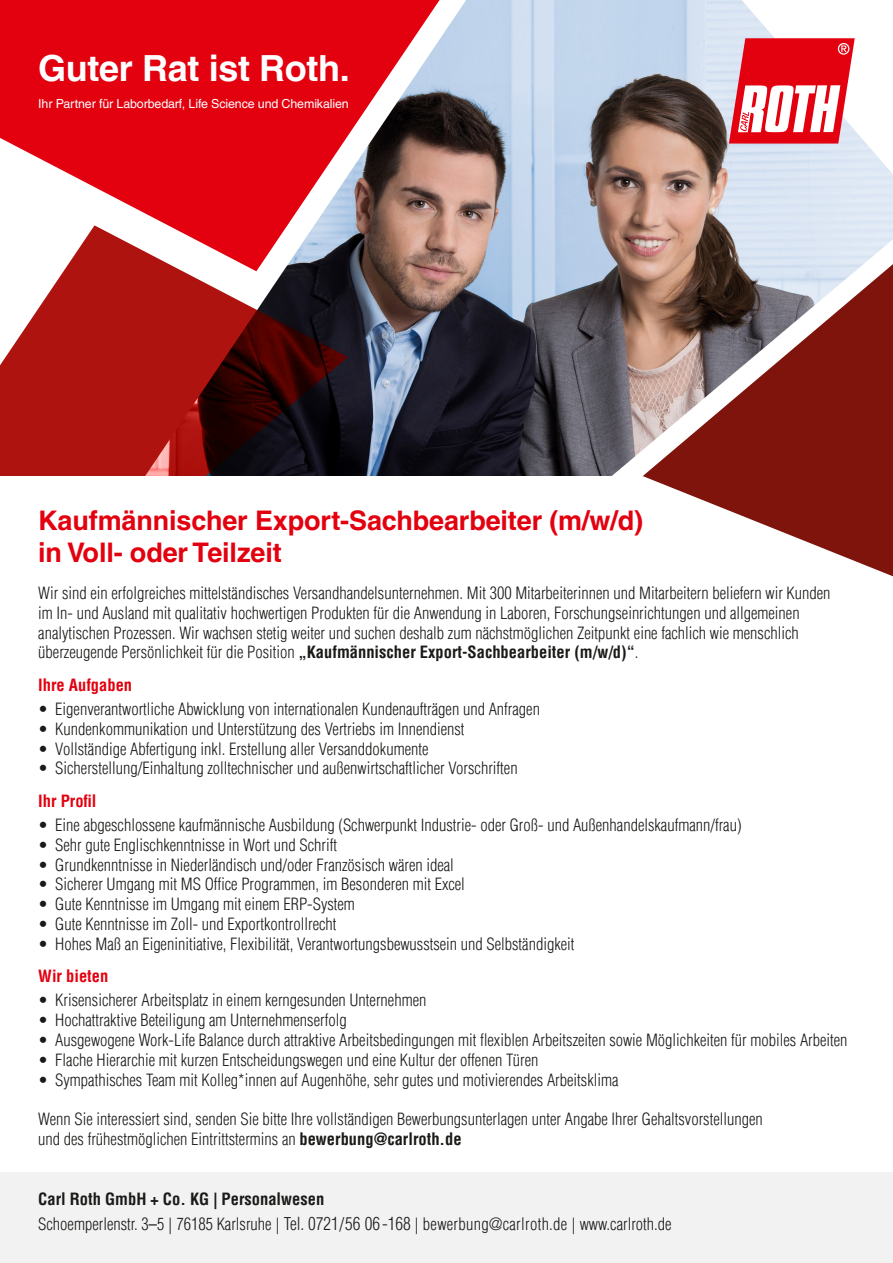
<style>
.page{position:relative;width:893px;height:1263px;background:#fff}
.page>*{position:absolute;margin:0;border:0;box-sizing:border-box;transform-origin:0 0}
.Copy_12{font:700 36px "Helvetica LT Pro";letter-spacing:-.01em;color:#fff}
.t1{font:700 27px/32.4px "Helvetica LT Pro";letter-spacing:-.005em;color:#e3000f}
.t2{font:300 condensed 16.5px/19.8px "Helvetica LT Pro";color:#1a1a18}
.t3{font:700 condensed 16.5px "Helvetica LT Pro";color:#1a1a18}
.t4{font:700 condensed 16.5px "Helvetica LT Pro";color:#e3000f}
.Copy_12-2{font:12.45px "Helvetica LT Pro";letter-spacing:-.01em;color:#fff}
.s1{font-weight:700}
.s2{font-weight:400}
.s3{font-size:17.25px}
</style>
<div class="page">
<div style="left:0;top:1172px;width:893px;height:91px;background:#f2f2f2"></div>
<img style="left:348px;top:0;width:545px;height:476px">
<svg style="left:0;top:0;width:440px;height:271px;background:#d62e39"></svg>
<svg style="left:729px;top:38px;width:126px;height:106px"></svg>
<svg style="left:643px;top:264px;width:250px;height:312px;fill:#7e140b"></svg>
<svg style="left:0;top:225px;width:348px;height:251px;fill:#ae130f"></svg>
<p class="Copy_12" style="left:38px;top:47px;width:313px">Guter Rat ist Roth.</p>
<p class="Copy_12-2" style="left:38px;top:96px;width:312px">Ihr Partner für Laborbedarf, Life Science und Chemikalien</p>
<p class="t1" style="left:38px;top:504px;width:606px">Kaufmännischer Export-Sachbearbeiter (m/w/d) in Voll- oder Teilzeit</p>
<p class="t2" style="left:38px;top:583px;width:794px">Wir sind ein erfolgreiches mittelständisches Versandhandelsunternehmen. Mit 300 Mitarbeiterinnen und Mitarbeitern beliefern wir Kunden im In- und Ausland mit qualitativ hochwertigen Produkten für die Anwendung in Laboren, Forschungseinrichtungen und allgemeinen analytischen Prozessen. Wir wachsen stetig weiter und suchen deshalb zum nächstmöglichen Zeitpunkt eine fachlich wie menschlich überzeugende Persönlichkeit für die Position <span class="s1">„Kaufmännischer Export-Sachbearbeiter (m/w/d)“</span>.</p>
<p class="t4" style="left:38px;top:674px;width:95px">Ihre Aufgaben</p>
<p class="t2" style="left:38px;top:699px;width:503px">• Eigenverantwortliche Abwicklung von internationalen Kundenaufträgen und Anfragen</p>
<p class="t2" style="left:38px;top:719px;width:428px">• Kundenkommunikation und Unterstützung des Vertriebs im Innendienst</p>
<p class="t2" style="left:38px;top:738px;width:392px">• Vollständige Abfertigung inkl. Erstellung aller Versanddokumente</p>
<p class="t2" style="left:38px;top:758px;width:481px">• Sicherstellung/Einhaltung zolltechnischer und außenwirtschaftlicher Vorschriften</p>
<p class="t4" style="left:38px;top:790px;width:60px">Ihr Profil</p>
<p class="t2" style="left:38px;top:815px;width:705px">• Eine abgeschlossene kaufmännische Ausbildung (Schwerpunkt Industrie- oder Groß- und Außenhandelskaufmann/frau)</p>
<p class="t2" style="left:38px;top:835px;width:300px">• Sehr gute Englischkenntnisse in Wort und Schrift</p>
<p class="t2" style="left:38px;top:854px;width:417px">• Grundkenntnisse in Niederländisch und/oder Französisch wären ideal</p>
<p class="t2" style="left:38px;top:874px;width:428px">• Sicherer Umgang mit MS Office Programmen, im Besonderen mit Excel</p>
<p class="t2" style="left:38px;top:894px;width:318px">• Gute Kenntnisse im Umgang mit einem ERP-System</p>
<p class="t2" style="left:38px;top:914px;width:300px">• Gute Kenntnisse im Zoll- und Exportkontrollrecht</p>
<p class="t2" style="left:38px;top:934px;width:538px">• Hohes Maß an Eigeninitiative, Flexibilität, Verantwortungsbewusstsein und Selbständigkeit</p>
<p class="t4" style="left:38px;top:965px;width:72px">Wir bieten</p>
<p class="t2" style="left:38px;top:990px;width:390px">• Krisensicherer Arbeitsplatz in einem kerngesunden Unternehmen</p>
<p class="t2" style="left:38px;top:1010px;width:310px">• Hochattraktive Beteiligung am Unternehmenserfolg</p>
<p class="t2" style="left:38px;top:1030px;width:811px">• Ausgewogene Work-Life Balance durch attraktive Arbeitsbedingungen mit flexiblen Arbeitszeiten sowie Möglichkeiten für mobiles Arbeiten</p>
<p class="t2" style="left:38px;top:1050px;width:502px">• Flache Hierarchie mit kurzen Entscheidungswegen und eine Kultur der offenen Türen</p>
<p class="t2" style="left:38px;top:1069px;width:582px">• Sympathisches Team mit Kolleg*innen auf Augenhöhe, sehr gutes und motivierendes Arbeitsklima</p>
<p class="t2" style="left:38px;top:1109px;width:726px">Wenn Sie interessiert sind, senden Sie bitte Ihre vollständigen Bewerbungsunterlagen unter Angabe Ihrer Gehaltsvorstellungen und des frühestmöglichen Eintrittstermins an <span class="s1">bewerbung@carlroth.de</span></p>
<p class="t3" style="left:38px;top:1188px;width:288px">Carl Roth GmbH + Co. KG | Personalwesen</p>
<p class="t2" style="left:38px;top:1214px;width:635px">Schoemperlenstr. 3<span class="s2">–</span>5 | 76185 Karlsruhe | <span class="s3">Tel. 0721/56 06 -168</span> | bewerbung@carlroth.de | www.carlroth.de</p>
</div>
